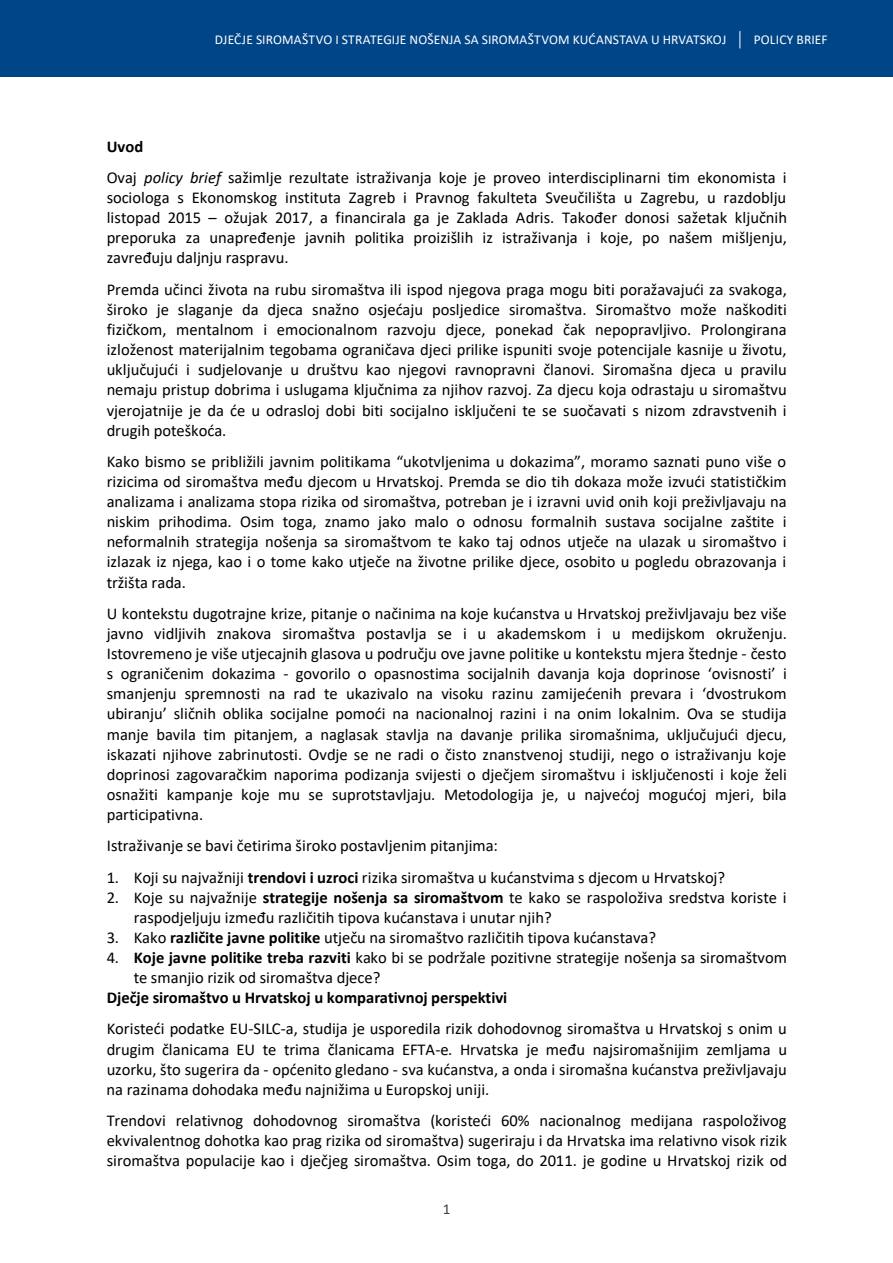
<style>
.page{position:relative;width:893px;height:1263px;background:#fff}
.page>*{position:absolute;margin:0;border:0;box-sizing:border-box;transform-origin:0 0}
.t1{font:16.5px/20.1px "Calibri";color:#000;text-align:justify}
.t2{font:700 16.5px "Calibri";color:#000}
.t3{font:15.15px "Calibri";color:#404040}
.t4{font:13.5px "Calibri";letter-spacing:.01em;color:#fff}
.s1{font-weight:700}
.s2{font-style:italic}
</style>
<div class="page">
<div style="left:0;top:0;width:893px;height:76px;background:#004588"></div>
<svg style="left:739px;top:31px;width:1px;height:17px"></svg>
<p class="t4" style="left:215px;top:30px;width:513px">DJEČJE SIROMAŠTVO I STRATEGIJE NOŠENJA SA SIROMAŠTVOM KUĆANSTAVA U HRVATSKOJ</p>
<p class="t4" style="left:754px;top:30px;width:75px">POLICY BRIEF</p>
<p class="t1" style="left:107px;top:130px;width:681px;line-height:31.3px"><span class="s1">Uvod<br></span>Ovaj <span class="s2">policy brief</span> sažimlje rezultate istraživanja koje je proveo interdisciplinarni tim ekonomista i</p>
<p class="t1" style="left:107px;top:187px;width:682px">sociologa s Ekonomskog instituta Zagreb i Pravnog fakulteta Sveučilišta u Zagrebu, u razdoblju listopad 2015 – ožujak 2017, a financirala ga je Zaklada Adris. Također donosi sažetak ključnih preporuka za unapređenje javnih politika proizišlih iz istraživanja i koje, po našem mišljenju, zavređuju daljnju raspravu.</p>
<p class="t1" style="left:107px;top:279px;width:682px">Premda učinci života na rubu siromaštva ili ispod njegova praga mogu biti poražavajući za svakoga, široko je slaganje da djeca snažno osjećaju posljedice siromaštva. Siromaštvo može naškoditi fizičkom, mentalnom i emocionalnom razvoju djece, ponekad čak nepopravljivo. Prolongirana izloženost materijalnim tegobama ograničava djeci prilike ispuniti svoje potencijale kasnije u životu, uključujući i sudjelovanje u društvu kao njegovi ravnopravni članovi. Siromašna djeca u pravilu nemaju pristup dobrima i uslugama ključnima za njihov razvoj. Za djecu koja odrastaju u siromaštvu vjerojatnije je da će u odrasloj dobi biti socijalno isključeni te se suočavati s nizom zdravstvenih i drugih poteškoća.</p>
<p class="t1" style="left:107px;top:451px;width:682px">Kako bismo se približili javnim politikama “ukotvljenima u dokazima”, moramo saznati puno više o rizicima od siromaštva među djecom u Hrvatskoj. Premda se dio tih dokaza može izvući statističkim analizama i analizama stopa rizika od siromaštva, potreban je i izravni uvid onih koji preživljavaju na niskim prihodima. Osim toga, znamo jako malo o odnosu formalnih sustava socijalne zaštite i neformalnih strategija nošenja sa siromaštvom te kako taj odnos utječe na ulazak u siromaštvo i izlazak iz njega, kao i o tome kako utječe na životne prilike djece, osobito u pogledu obrazovanja i tržišta rada.</p>
<p class="t1" style="left:107px;top:603px;width:682px">U kontekstu dugotrajne krize, pitanje o načinima na koje kućanstva u Hrvatskoj preživljavaju bez više javno vidljivih znakova siromaštva postavlja se i u akademskom i u medijskom okruženju.<br>Istovremeno je više utjecajnih glasova u području ove javne politike u kontekstu mjera štednje - često s ograničenim dokazima - govorilo o opasnostima socijalnih davanja koja doprinose ‘ovisnosti’ i smanjenju spremnosti na rad te ukazivalo na visoku razinu zamijećenih prevara i ‘dvostrukom ubiranju’ sličnih oblika socijalne pomoći na nacionalnoj razini i na onim lokalnim. Ova se studija manje bavila tim pitanjem, a naglasak stavlja na davanje prilika siromašnima, uključujući djecu, iskazati njihove zabrinutosti. Ovdje se ne radi o čisto znanstvenoj studiji, nego o istraživanju koje doprinosi zagovaračkim naporima podizanja svijesti o dječjem siromaštvu i isključenosti i koje želi osnažiti kampanje koje mu se suprotstavljaju. Metodologija je, u najvećoj mogućoj mjeri, bila participativna.</p>
<p class="t1" style="left:107px;top:835px;width:393px">Istraživanje se bavi četirima široko postavljenim pitanjima:</p>
<p class="t1" style="left:107px;top:866px;width:620px">1. Koji su najvažniji <span class="s1">trendovi i uzroci</span> rizika siromaštva u kućanstvima s djecom u Hrvatskoj?</p>
<p class="t1" style="left:134px;top:887px;width:654px;text-indent:-27px">2. Koje su najvažnije <span class="s1">strategije nošenja sa siromaštvom</span> te kako se raspoloživa sredstva koriste i raspodjeljuju između različitih tipova kućanstava i unutar njih?</p>
<p class="t1" style="left:107px;top:927px;width:551px">3. Kako <span class="s1">različite javne politike</span> utječu na siromaštvo različitih tipova kućanstava?</p>
<p class="t1" style="left:134px;top:947px;width:655px;text-indent:-27px">4. <span class="s1">Koje javne politike treba razviti</span> kako bi se podržale pozitivne strategije nošenja sa siromaštvom te smanjio rizik od siromaštva djece?</p>
<p class="t2" style="left:107px;top:986px;width:402px">Dječje siromaštvo u Hrvatskoj u komparativnoj perspektivi</p>
<p class="t1" style="left:107px;top:1018px;width:682px">Koristeći podatke EU-SILC-a, studija je usporedila rizik dohodovnog siromaštva u Hrvatskoj s onim u drugim članicama EU te trima članicama EFTA-e. Hrvatska je među najsiromašnijim zemljama u uzorku, što sugerira da - općenito gledano - sva kućanstva, a onda i siromašna kućanstva preživljavaju na razinama dohodaka među najnižima u Europskoj uniji.</p>
<p class="t1" style="left:107px;top:1110px;width:682px">Trendovi relativnog dohodovnog siromaštva (koristeći 60% nacionalnog medijana raspoloživog ekvivalentnog dohotka kao prag rizika od siromaštva) sugeriraju i da Hrvatska ima relativno visok rizik siromaštva populacije kao i dječjeg siromaštva. Osim toga, do 2011. je godine u Hrvatskoj rizik od</p>
<p class="t3" style="left:443px;top:1198px;width:9px">1</p>
</div>
